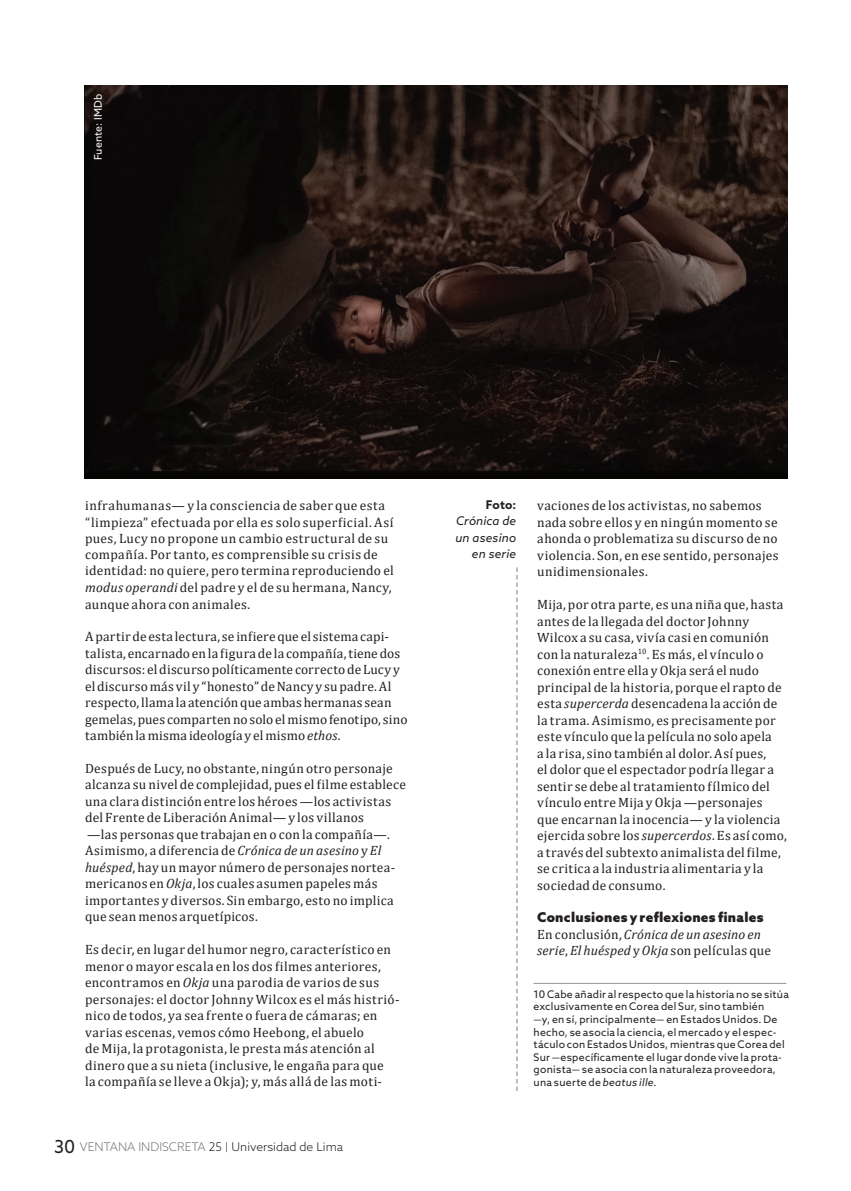
<style>
.page{position:relative;width:851px;height:1191px;background:#fff}
.page>*{position:absolute;margin:0;border:0;box-sizing:border-box;transform-origin:0 0}
.t1{font:13.5px/16.5px "Cambria";letter-spacing:.02em;color:#231f20}
.t2{font:italic 13.5px/16.5px "Cambria";letter-spacing:.015em;color:#231f20}
.t3{font:900 13.5px "Azo Sans";letter-spacing:.02em;color:#231f20}
.t4{font:300 12px "Azo Sans";color:#231f20}
.t5{font:italic 12px/16.2px "Azo Sans";letter-spacing:.015em;color:#231f20;text-align:right}
.t6{font:700 12px "Azo Sans";color:#231f20}
.t7{font:10.5px/12.6px "Azo Sans";letter-spacing:.025em;color:#231f20}
.t8{font:10.5px "Azo Sans";letter-spacing:.02em;color:#fff}
.s1{font-style:italic}
.s2{font-weight:400;font-size:18px}
.s3{color:#76787b}
.s4{font-size:9.6px}
.s5{font-style:normal}
</style>
<div class="page">
<img style="left:85px;top:85px;width:702px;height:394px">
<svg style="left:516px;top:567px;width:1px;height:524px"></svg>
<hr style="left:533px;top:983px;width:253px;height:1px;background:#939598">
<p class="t8" style="left:91px;top:160px;width:68px;rotate:-90deg">Fuente: IMDb</p>
<p class="t1" style="left:85px;top:497px;width:310px">infrahumanas— y la consciencia de saber que esta “limpieza” efectuada por ella es solo superficial. Así pues, Lucy no propone un cambio estructural de su compañía. Por tanto, es comprensible su crisis de identidad: no quiere, pero termina reproduciendo el <span class="s1">modus operandi</span> del padre y el de su hermana, Nancy, aunque ahora con animales.</p>
<p class="t1" style="left:85px;top:628px;width:324px">A partir de esta lectura, se infiere que el sistema capi&shy;talista, encarnado en la figura de la compañía, tiene dos discursos: el discurso políticamente correcto de Lucy y el discurso más vil y “honesto” de Nancy y su padre. Al respecto, llama la atención que ambas hermanas sean gemelas, pues comparten no solo el mismo fenotipo, sino también la misma ideología y el mismo <span class="s1">ethos</span>.</p>
<p class="t1" style="left:85px;top:760px;width:322px">Después de Lucy, no obstante, ningún otro personaje alcanza su nivel de complejidad, pues el filme establece una clara distinción entre los héroes —los activistas del Frente de Liberación Animal— y los villanos<br>—las personas que trabajan en o con la compañía—.<br>Asimismo, a diferencia de <span class="s1">Crónica de un asesino</span> y <span class="s1">El huésped</span>, hay un mayor número de personajes nortea&shy;mericanos en <span class="s1">Okja</span>, los cuales asumen papeles más importantes y diversos. Sin embargo, esto no implica que sean menos arquetípicos.</p>
<p class="t1" style="left:85px;top:941px;width:316px">Es decir, en lugar del humor negro, característico en menor o mayor escala en los dos filmes anteriores, encontramos en <span class="s1">Okja</span> una parodia de varios de sus personajes: el doctor Johnny Wilcox es el más histrió&shy;nico de todos, ya sea frente o fuera de cámaras; en varias escenas, vemos cómo Heebong, el abuelo<br>de Mija, la protagonista, le presta más atención al dinero que a su nieta (inclusive, le engaña para que<br>la compañía se lleve a Okja); y, más allá de las moti-</p>
<p class="t4" style="left:54px;top:1139px;width:291px"><span class="s2">30</span> <span class="s3">VENTANA INDISCRETA</span> 25 <span class="s4">|</span> Universidad de Lima</p>
<p class="t6" style="left:486px;top:497px;width:32px">Foto:</p>
<p class="t5" style="left:455px;top:513px;width:62px">Crónica de un asesino en serie</p>
<p class="t1" style="left:537px;top:497px;width:243px">vaciones de los activistas, no sabemos nada sobre ellos y en ningún momento se ahonda o problematiza su discurso de no violencia. Son, en ese sentido, personajes unidimensionales.</p>
<p class="t1" style="left:537px;top:596px;width:251px">Mija, por otra parte, es una niña que, hasta antes de la llegada del doctor Johnny Wilcox a su casa, vivía casi en comunión con la naturaleza<sup>10</sup>. Es más, el vínculo o conexión entre ella y Okja será el nudo principal de la historia, porque el rapto de esta <span class="s1">supercerda</span> desencadena la acción de la trama. Asimismo, es precisamente por este vínculo que la película no solo apela<br>a la risa, sino también al dolor. Así pues,<br>el dolor que el espectador podría llegar a sentir se debe al tratamiento fílmico del vínculo entre Mija y Okja —personajes que encarnan la inocencia— y la violencia ejercida sobre los <span class="s1">supercerdos</span>. Es así como, a través del subtexto animalista del filme, se critica a la industria alimentaria y la sociedad de consumo.</p>
<p class="t3" style="left:537px;top:908px;width:228px">Conclusiones y reflexiones finales</p>
<p class="t2" style="left:537px;top:925px;width:235px"><span class="s5">En conclusión,</span> Crónica de un asesino en serie<span class="s5">,</span> El huésped <span class="s5">y</span> Okja <span class="s5">son películas que</span></p>
<p class="t7" style="left:533px;top:987px;width:257px">10 Cabe añadir al respecto que la historia no se sitúa exclusivamente en Corea del Sur, sino también<br>—y, en sí, principalmente— en Estados Unidos. De hecho, se asocia la ciencia, el mercado y el espec&shy;táculo con Estados Unidos, mientras que Corea del Sur —específicamente el lugar donde vive la prota&shy;gonista— se asocia con la naturaleza proveedora, una suerte de <span class="s1">beatus ille.</span></p>
</div>
